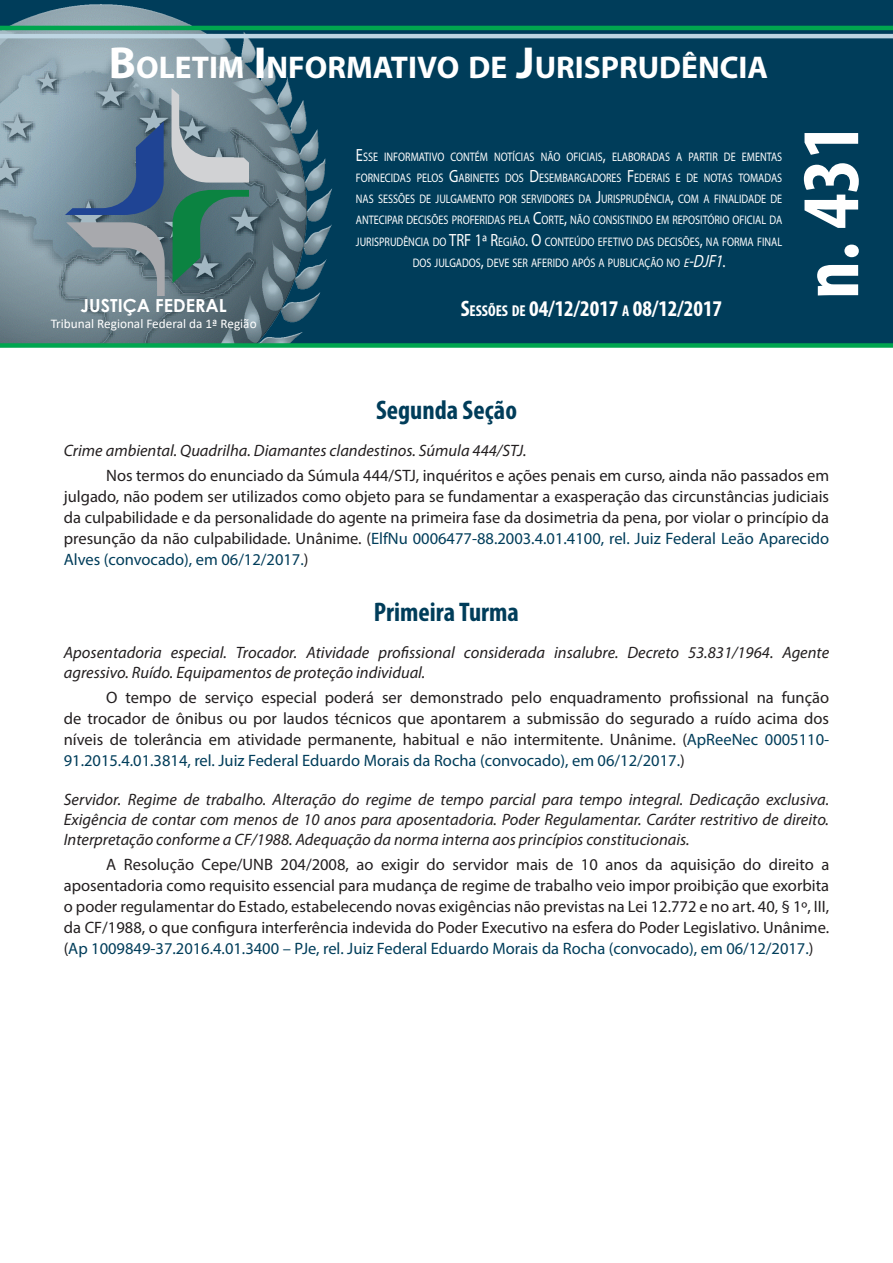
<style>
.page{position:relative;width:893px;height:1263px;background:#fff}
.page>*{position:absolute;margin:0;border:0;box-sizing:border-box;transform-origin:0 0}
.t1{font:700 condensed 82.5px "Myriad Pro";color:#fff}
.t2{font:700 31.5px "Myriad Pro";color:#fff}
.TÍTULO{font:700 condensed 27px "Myriad Pro";color:#003d5a}
.t3{font:700 condensed 22.5px "Myriad Pro";color:#fff}
.t4{font:700 18px "Century Gothic";color:#fff}
.Texto_EMENTA{font:16.5px/21px "Myriad Pro";color:#231f20;text-align:justify}
.Cabeça_EMENTA{font:italic 16.5px/19.8px "Myriad Pro";color:#231f20}
.t5{font:13.2px "Calibri";color:#fff}
.t6{font:12.45px/21.3px "Myriad Pro";color:#fff;text-align:center;scale:.82 1}
.s1{font-size:45px}
.s2{font-size:17.7px}
.s3{font-style:italic}
.s4{font-style:italic;font-size:17.7px}
.s5{font-size:15.75px}
.s6{color:#003d5a}
</style>
<div class="page">
<div style="left:0;top:0;width:893px;height:343px;background:#003d5a"></div>
<img style="left:0;top:4px;width:406px;height:339px">
<hr style="left:0;top:34px;width:893px;height:4px;background:#bed5e2">
<svg style="left:0;top:343px;width:893px;height:5px;background:#0ea558"></svg>
<hr style="left:0;top:26px;width:893px;height:4px;background:#00a54f">
<svg style="left:65px;top:122px;width:99px;height:93px;background:#5a7696"></svg>
<svg style="left:173px;top:190px;width:76px;height:93px;background:#3d7666"></svg>
<svg style="left:66px;top:222px;width:99px;height:74px;background:#86949c"></svg>
<svg style="left:171px;top:88px;width:78px;height:95px;background:#91a0a7"></svg>
<h2 class="t2" style="left:109px;top:47px;width:661px"><span class="s1">B</span>OLETIM <span class="s1">I</span> NFORMATIVO DE <span class="s1">J</span>URISPRUDÊNCIA</h2>
<p class="t6" style="left:356px;top:146px;width:521px"><span class="s2">E</span>SSE INFORMATIVO CONTÉM NOTÍCIAS NÃO OFICIAIS<span class="s2">,</span> ELABORADAS A PARTIR DE EMENTAS FORNECIDAS PELOS <span class="s2">G</span>ABINETES DOS <span class="s2">D</span>ESEMBARGADORES <span class="s2">F</span> EDERAIS E DE NOTAS TOMADAS NAS SESSÕES DE JULGAMENTO POR SERVIDORES DA <span class="s2">J</span>URISPRUDÊNCIA<span class="s2">,</span> COM A FINALIDADE DE ANTECIPAR DECISÕES PROFERIDAS PELA <span class="s2">C</span>ORTE<span class="s2">,</span> NÃO CONSISTINDO EM REPOSITÓRIO OFICIAL DA JURISPRUDÊNCIA DO <span class="s2">TRF 1ª R</span>EGIÃO<span class="s2">. O</span> CONTEÚDO EFETIVO DAS DECISÕES<span class="s2">,</span> NA FORMA FINAL DOS JULGADOS<span class="s2">,</span> DEVE SER AFERIDO APÓS A PUBLICAÇÃO NO <span class="s3">e</span><span class="s4">-DJF1</span><span class="s2">.</span></p>
<p class="t4" style="left:81px;top:292px;width:148px">JUSTIÇA FEDERAL</p>
<h3 class="t3" style="left:461px;top:294px;width:263px">S<span class="s5">ESSÕES DE</span> 04/12/2017 <span class="s5">A</span> 08/12/2017</h3>
<p class="t5" style="left:51px;top:314px;width:207px">Tribunal Regional Federal da 1ª Região</p>
<h1 class="t1" style="left:779px;top:299px;width:177px;rotate:-90deg">n. 431</h1>
<p class="TÍTULO" style="left:376px;top:393px;width:142px">Segunda Seção</p>
<p class="Cabeça_EMENTA" style="left:64px;top:440px;width:464px">Crime ambiental. Quadrilha. Diamantes clandestinos. Súmula 444/STJ.</p>
<p class="Texto_EMENTA" style="left:64px;top:465px;width:767px;text-indent:43px">Nos termos do enunciado da Súmula 444/STJ, inquéritos e ações penais em curso, ainda não passados em julgado, não podem ser utilizados como objeto para se fundamentar a exasperação das circunstâncias judiciais da culpabilidade e da personalidade do agente na primeira fase da dosimetria da pena, por violar o princípio da presunção da não culpabilidade. Unânime. (<span class="s6">ElfNu 0006477-88.2003.4.01.4100, rel. Juiz Federal Leão Aparecido Alves (convocado), em 06/12/2017.</span>)</p>
<p class="TÍTULO" style="left:374px;top:595px;width:147px">Primeira Turma</p>
<p class="Cabeça_EMENTA" style="left:64px;top:642px;width:767px">Aposentadoria especial. Trocador. Atividade profissional considerada insalubre. Decreto 53.831/1964. Agente agressivo. Ruído. Equipamentos de proteção individual.</p>
<p class="Texto_EMENTA" style="left:64px;top:687px;width:767px;text-indent:43px">O tempo de serviço especial poderá ser demonstrado pelo enquadramento profissional na função de trocador de ônibus ou por laudos técnicos que apontarem a submissão do segurado a ruído acima dos níveis de tolerância em atividade permanente, habitual e não intermitente. Unânime. (<span class="s6">ApReeNec 0005110- 91.2015.4.01.3814, rel. Juiz Federal Eduardo Morais da Rocha (convocado), em 06/12/2017.</span>)</p>
<p class="Cabeça_EMENTA" style="left:64px;top:789px;width:767px;text-align:justify">Servidor. Regime de trabalho. Alteração do regime de tempo parcial para tempo integral. Dedicação exclusiva.<br>Exigência de contar com menos de 10 anos para aposentadoria. Poder Regulamentar. Caráter restritivo de direito.<br>Interpretação conforme a CF/1988. Adequação da norma interna aos princípios constitucionais.</p>
<p class="Texto_EMENTA" style="left:64px;top:853px;width:767px;text-indent:43px">A Resolução Cepe/UNB 204/2008, ao exigir do servidor mais de 10 anos da aquisição do direito a aposentadoria como requisito essencial para mudança de regime de trabalho veio impor proibição que exorbita o poder regulamentar do Estado, estabelecendo novas exigências não previstas na Lei 12.772 e no art. 40, § 1º, III, da CF/1988, o que configura interferência indevida do Poder Executivo na esfera do Poder Legislativo. Unânime. (<span class="s6">Ap 1009849-37.2016.4.01.3400 – PJe, rel. Juiz Federal Eduardo Morais da Rocha (convocado), em 06/12/2017.</span>)</p>
</div>
